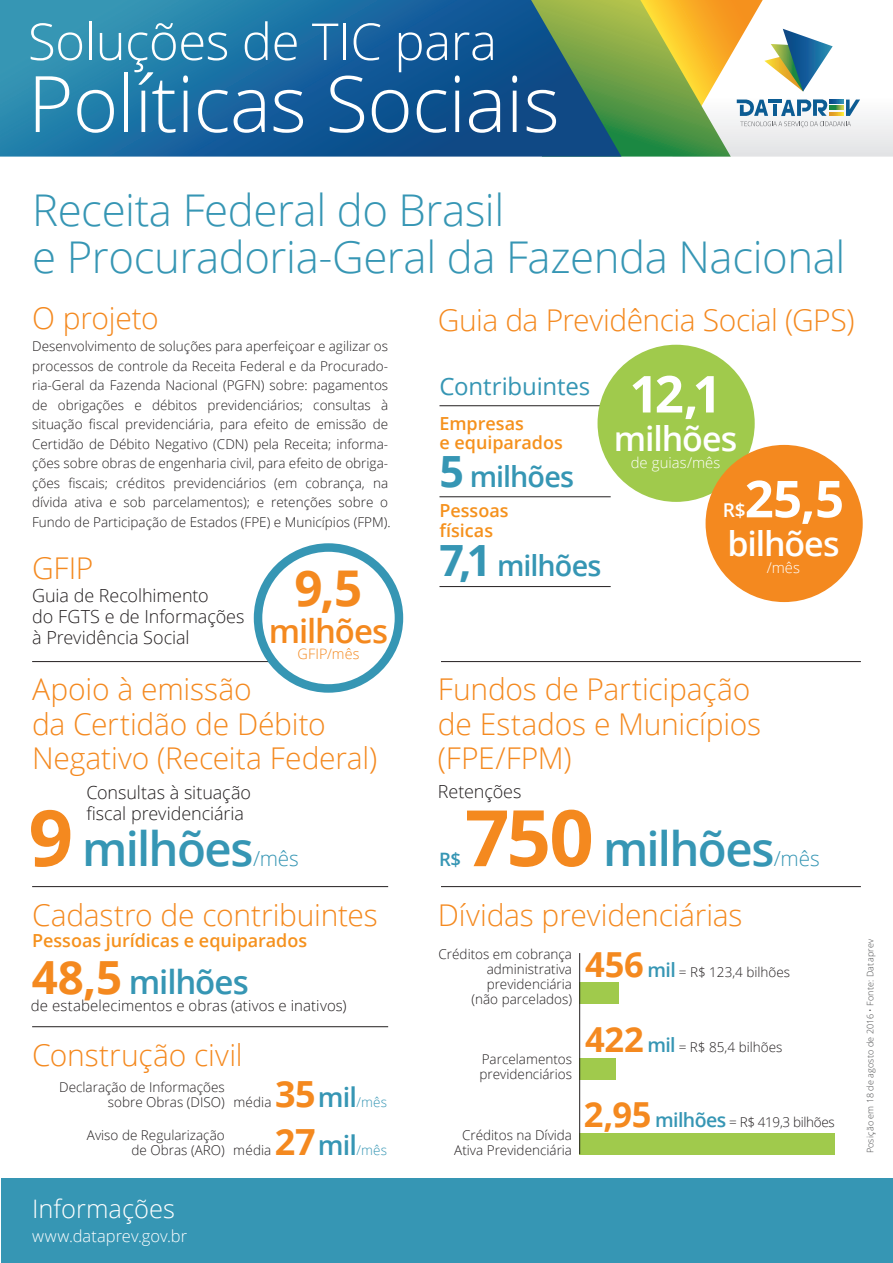
<style>
.page{position:relative;width:893px;height:1263px;background:#fff}
.page>*{position:absolute;margin:0;border:0;box-sizing:border-box;transform-origin:0 0}
.t1{font:300 78px "Open Sans";letter-spacing:-.01em;color:#fff}
.t2{font:300 51px "Open Sans";letter-spacing:-.01em;color:#fff}
.t3{font:700 51px "Open Sans";color:#fff}
.t4{font:700 49.35px "Open Sans";color:#f4891f}
.t5{font:600 47.4px "Open Sans";letter-spacing:-.035em;color:#3696b4}
.t6{font:300 43.8px/47.4px "Open Sans";letter-spacing:-.01em;color:#3696b4}
.t7{font:600 33.9px "Open Sans";letter-spacing:-.03em;color:#fff}
.t8{font:600 33px "Open Sans";letter-spacing:-.035em;color:#3696b4}
.t9{font:600 32.85px "Open Sans";letter-spacing:-.035em;color:#f4891f}
.t10{font:300 30px/34.5px "Open Sans";letter-spacing:-.01em;color:#f4891f}
.t11{font:600 28.65px "Open Sans";letter-spacing:-.03em;color:#3696b4}
.t12{font:300 25.5px "Open Sans";color:#fff}
.t13{font:24px "Open Sans";letter-spacing:-.005em;color:#3696b4}
.t14{font:300 20.7px "Open Sans";letter-spacing:-.005em;color:#3696b4}
.t15{font:600 19.05px "Open Sans";color:#fff}
.t16{font:600 18.45px "Open Sans";color:#3696b4}
.t17{font:300 18px/21px "Open Sans";letter-spacing:-.005em;color:#231f20}
.t18{font:600 18px/19.5px "Open Sans";color:#f5911d}
.t19{font:300 16.5px "Open Sans";letter-spacing:.005em;color:#fff}
.t20{font:300 15px "Open Sans";letter-spacing:.005em;color:#231f20}
.t21{font:300 14.85px "Open Sans";letter-spacing:.005em;color:#fff}
.t22{font:300 14.4px "Open Sans";letter-spacing:.01em;color:#f4891f}
.t23{font:300 13.5px/19.5px "Open Sans";color:#231f20;text-align:right}
.t24{font:300 13.5px "Open Sans";letter-spacing:-.025em;color:#231f20}
.t25{font:300 9px "Open Sans";letter-spacing:.025em;color:#4b4c4d}
.s1{font-weight:700;font-size:43.05px}
.s2{font-weight:700;font-size:78px;color:#f4891f}
.s3{font-weight:700;font-size:45.75px;color:#f4891f}
.s4{font-weight:700;font-size:36px;color:#f4891f}
.s5{font-weight:600;font-size:27px;color:#3696b4}
.s6{color:#3696b4}
.s7{font-weight:700;font-size:34.5px;color:#f4891f}
.s8{font-weight:600;font-size:19.5px;color:#3696b4}
</style>
<div class="page">
<hr style="left:441px;top:661px;width:420px;height:1px;background:#231f20">
<hr style="left:32px;top:661px;width:319px;height:1px;background:#231f20">
<svg style="left:621px;top:0;width:272px;height:157px"></svg>
<svg style="left:0;top:0;width:621px;height:157px;background:#216d97"></svg>
<div style="left:1px;top:1178px;width:892px;height:85px;background:#3696b4"></div>
<hr style="left:439px;top:405px;width:172px;height:1px;background:#231f20">
<hr style="left:439px;top:496px;width:172px;height:1px;background:#231f20">
<hr style="left:439px;top:586px;width:172px;height:1px;background:#231f20">
<hr style="left:32px;top:1026px;width:356px;height:1px;background:#231f20">
<div style="left:597px;top:345px;width:158px;height:157px;background:#a0ca4c;border-radius:50%"></div>
<div style="left:706px;top:445px;width:157px;height:157px;background:#f4891f;border-radius:50%"></div>
<hr style="left:441px;top:886px;width:420px;height:1px;background:#231f20">
<hr style="left:32px;top:886px;width:356px;height:1px;background:#231f20">
<div style="left:580px;top:982px;width:39px;height:22px;background:#a0ca4c"></div>
<div style="left:580px;top:1133px;width:255px;height:21px;background:#a0ca4c"></div>
<div style="left:580px;top:1058px;width:36px;height:22px;background:#a0ca4c"></div>
<div style="left:258px;top:547px;width:141px;height:141px;background:#fff;border-radius:50%"></div>
<div style="left:254px;top:543px;width:149px;height:150px;border:9px solid #3696b4;border-radius:50%"></div>
<hr style="left:579px;top:953px;width:1px;height:201px;background:#231f20">
<h2 class="t2" style="left:28px;top:7px;width:471px">Soluções de TIC para</h2>
<h1 class="t1" style="left:28px;top:50px;width:533px">Políticas Sociais</h1>
<h3 class="t6" style="left:32px;top:185px;width:815px">Receita Federal do Brasil<br>e Procuradoria-Geral da Fazenda Nacional</h3>
<h3 class="t10" style="left:32px;top:300px;width:128px">O projeto</h3>
<p class="t23" style="left:32px;top:336px;width:360px;text-align:left">Desenvolvimento de soluções para aperfeiçoar e agilizar os processos de controle da Receita Federal e da Procurado&shy;ria-Geral da Fazenda Nacional (PGFN) sobre: pagamentos de obrigações e débitos previdenciários; consultas à situação fiscal previdenciária, para efeito de emissão de Certidão de Débito Negativo (CDN) pela Receita; informa&shy;ções sobre obras de engenharia civil, para efeito de obriga&shy;ções fiscais; créditos previdenciários (em cobrança, na dívida ativa e sob parcelamentos); e retenções sobre o Fundo de Participação de Estados (FPE) e Municípios (FPM).</p>
<h3 class="t10" style="left:438px;top:302px;width:418px">Guia da Previdência Social (GPS)</h3>
<h2 class="t3" style="left:629px;top:358px;width:94px">12,1</h2>
<h3 class="t7" style="left:614px;top:415px;width:125px">milhões</h3>
<p class="t21" style="left:631px;top:452px;width:91px">de guias/mês</p>
<h3 class="t15" style="left:723px;top:497px;width:24px">R$</h3>
<h3 class="t13" style="left:439px;top:370px;width:152px">Contribuintes</h3>
<h3 class="t18" style="left:439px;top:413px;width:125px">Empresas<br>e equiparados</h3>
<h3 class="t11" style="left:439px;top:457px;width:136px"><span class="s1">5</span> milhões</h3>
<h2 class="t3" style="left:745px;top:463px;width:101px">25,5</h2>
<h3 class="t7" style="left:727px;top:520px;width:114px">bilhões</h3>
<p class="t21" style="left:767px;top:557px;width:35px">/mês</p>
<h3 class="t18" style="left:439px;top:501px;width:71px">Pessoas físicas</h3>
<h3 class="t11" style="left:439px;top:546px;width:164px"><span class="s1">7,1</span> milhões</h3>
<h3 class="t10" style="left:32px;top:550px;width:63px">GFIP</h3>
<h3 class="t4" style="left:295px;top:553px;width:69px">9,5</h3>
<h3 class="t9" style="left:269px;top:608px;width:121px">milhões</h3>
<p class="t22" style="left:298px;top:644px;width:63px">GFIP/mês</p>
<h3 class="t17" style="left:32px;top:584px;width:214px">Guia de Recolhimento<br>do FGTS e de Informações à Previdência Social</h3>
<h3 class="t10" style="left:32px;top:671px;width:347px">Apoio à emissão<br>da Certidão de Débito<br>Negativo (Receita Federal)</h3>
<h3 class="t10" style="left:438px;top:671px;width:325px">Fundos de Participação de Estados e Municípios (FPE/FPM)</h3>
<h3 class="t17" style="left:86px;top:782px;width:166px">Consultas à situação fiscal previdenciária</h3>
<h3 class="t17" style="left:438px;top:780px;width:85px">Retenções</h3>
<h3 class="t5" style="left:465px;top:816px;width:311px"><span class="s2">750</span> milhões</h3>
<h3 class="t5" style="left:29px;top:816px;width:227px"><span class="s2">9</span> milhões</h3>
<h3 class="t14" style="left:253px;top:844px;width:47px">/mês</h3>
<h3 class="t16" style="left:439px;top:847px;width:24px">R$</h3>
<h3 class="t14" style="left:774px;top:844px;width:47px">/mês</h3>
<h3 class="t10" style="left:32px;top:897px;width:347px">Cadastro de contribuintes</h3>
<h3 class="t18" style="left:32px;top:930px;width:276px">Pessoas jurídicas e equiparados</h3>
<h3 class="t8" style="left:32px;top:959px;width:219px"><span class="s3">48,5</span> milhões</h3>
<p class="t20" style="left:31px;top:995px;width:317px">de estabelecimentos e obras (ativos e inativos)</p>
<h3 class="t10" style="left:32px;top:1037px;width:212px">Construção civil</h3>
<p class="t23" style="left:59px;top:1080px;width:167px;line-height:15px">Declaração de Informações sobre Obras (DISO)</p>
<p class="t23" style="left:87px;top:1127px;width:139px;line-height:15px">Aviso de Regularização de Obras (ARO)</p>
<p class="t23" style="left:233px;top:1092px;width:155px">média <span class="s4">35</span><span class="s5">mil</span><span class="s6">/mês</span></p>
<p class="t23" style="left:233px;top:1140px;width:155px">média <span class="s4">27</span><span class="s5">mil</span><span class="s6">/mês</span></p>
<h3 class="t10" style="left:438px;top:897px;width:306px">Dívidas previdenciárias</h3>
<p class="t23" style="left:439px;top:946px;width:135px;line-height:15px">Créditos em cobrança administrativa previdenciária<br>(não parcelados)</p>
<p class="t23" style="left:480px;top:1051px;width:94px;line-height:15px;text-align:left">Parcelamentos previdenciários</p>
<p class="t23" style="left:454px;top:1127px;width:119px;line-height:15px;text-align:center">Créditos na Dívida<br>Ativa Previdenciária</p>
<p class="t23" style="left:585px;top:961px;width:207px"><span class="s7">456</span> <span class="s8">mil</span> = R$ 123,4 bilhões</p>
<p class="t23" style="left:585px;top:1037px;width:199px"><span class="s7">422</span> <span class="s8">mil</span> = R$ 85,4 bilhões</p>
<p class="t24" style="left:584px;top:1113px;width:253px"><span class="s7">2,95</span> <span class="s8">milhões</span> = R$ 419,3 bilhões</p>
<p class="t25" style="left:864px;top:1153px;width:216px;rotate:-90deg">Posição em 18 de agosto de 2016 • Fonte: Dataprev</p>
<h3 class="t12" style="left:32px;top:1191px;width:144px">Informações</h3>
<p class="t19" style="left:32px;top:1224px;width:157px">www.dataprev.gov.br</p>
</div>
